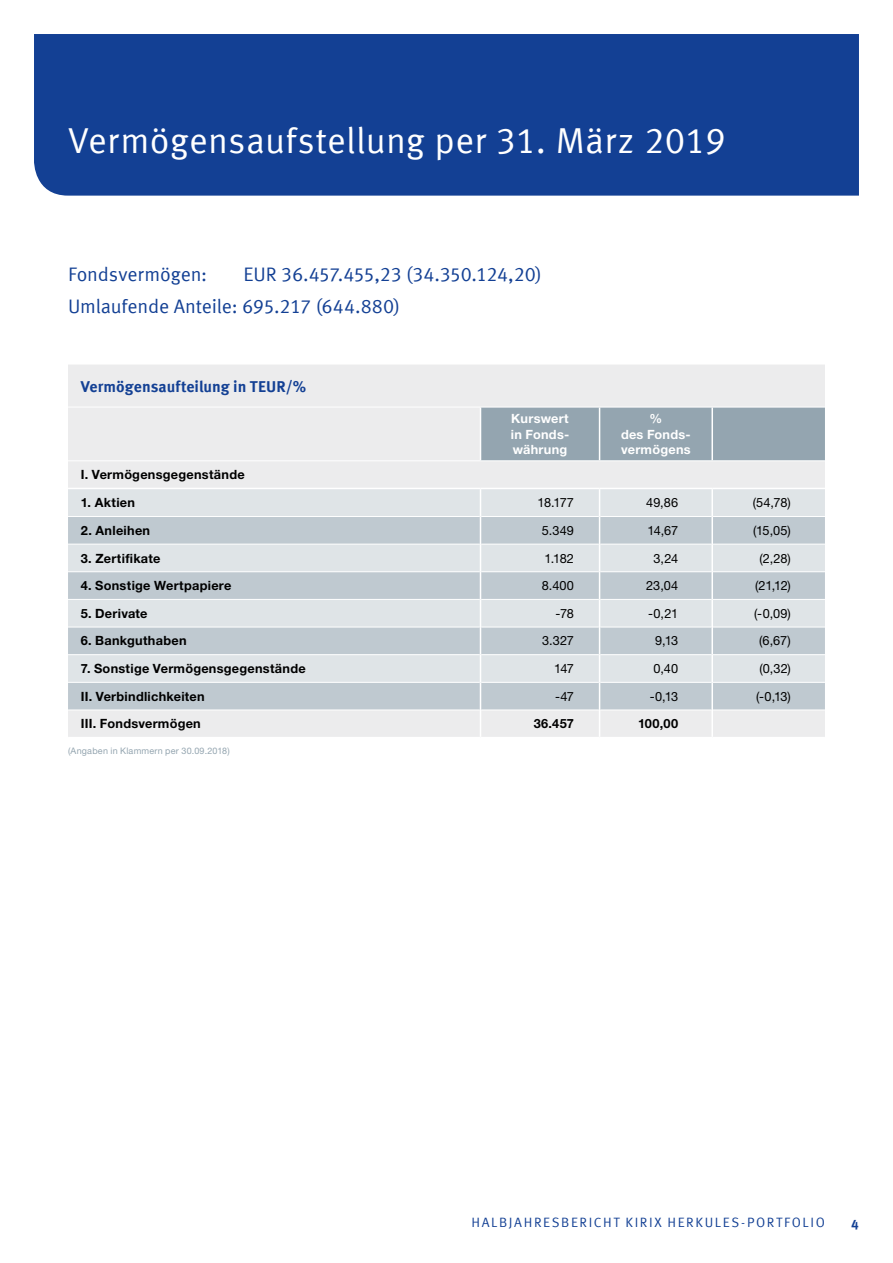
<style>
.page{position:relative;width:893px;height:1263px;background:#fff}
.page>*{position:absolute;margin:0;border:0;box-sizing:border-box;transform-origin:0 0}
.t1{font:36px "Meta Offc Pro Norm";letter-spacing:.01em;color:#fff}
.t2{font:19.5px/32px "Meta Offc Pro Norm";letter-spacing:-.01em;color:#134094}
.t3{font:700 15.75px "Meta Offc Pro";color:#134094}
.t4{font:13.5px "Meta Offc Pro Norm";letter-spacing:.12em;color:#134094}
.t5{font:700 13.5px "Meta Offc Pro";color:#134094}
.t6{font:700 12.75px "Helvetica Neue LTW1 G";letter-spacing:.02em;color:#000}
.t7{font:12.75px "Helvetica Neue LTW1 G";letter-spacing:-.01em;color:#000}
.t8{font:700 12.75px/15.9px "Helvetica Neue LTW1 G";letter-spacing:.02em;color:#fff;text-align:justify}
.t9{font:9px "Helvetica Neue LTW1 G";letter-spacing:.025em;color:#94a5b0}
</style>
<div class="page">
<div style="left:34px;top:34px;width:825px;height:162px;background:#134094"></div>
<div style="left:68px;top:365px;width:757px;height:123px;background:#ececed"></div>
<div style="left:481px;top:408px;width:344px;height:52px;background:#94a5b0"></div>
<hr style="left:68px;top:407px;width:412px;height:1px;background:#fff">
<hr style="left:480px;top:407px;width:120px;height:1px;background:#fff">
<hr style="left:600px;top:407px;width:112px;height:1px;background:#fff">
<hr style="left:712px;top:407px;width:113px;height:1px;background:#fff">
<hr style="left:68px;top:460px;width:412px;height:1px;background:#fff">
<hr style="left:480px;top:460px;width:120px;height:1px;background:#fff">
<hr style="left:600px;top:460px;width:112px;height:1px;background:#fff">
<hr style="left:712px;top:460px;width:113px;height:1px;background:#fff">
<hr style="left:480px;top:407px;width:1px;height:53px;background:#fff">
<hr style="left:599px;top:407px;width:1px;height:53px;background:#fff">
<svg style="left:68px;top:489px;width:757px;height:248px;background:#d3dade"></svg>
<hr style="left:711px;top:407px;width:2px;height:53px;background:#fff">
<hr style="left:711px;top:489px;width:2px;height:27px;background:#fff">
<hr style="left:711px;top:516px;width:2px;height:28px;background:#fff">
<hr style="left:711px;top:544px;width:2px;height:28px;background:#fff">
<hr style="left:711px;top:572px;width:2px;height:27px;background:#fff">
<hr style="left:711px;top:599px;width:2px;height:28px;background:#fff">
<hr style="left:711px;top:627px;width:2px;height:28px;background:#fff">
<hr style="left:711px;top:655px;width:2px;height:27px;background:#fff">
<hr style="left:711px;top:682px;width:2px;height:28px;background:#fff">
<hr style="left:711px;top:710px;width:2px;height:27px;background:#fff">
<h1 class="t1" style="left:68px;top:113px;width:659px">Vermögensaufstellung per 31. März 2019</h1>
<h2 class="t2" style="left:68px;top:257px;width:475px;text-indent:176px">EU R 36.457.455,23 (34.350.124,20)<br>U mlaufende Anteile: 695.217 (644.880)</h2>
<h2 class="t2" style="left:68px;top:257px;width:141px">Fondsvermögen:</h2>
<p class="t3" style="left:81px;top:374px;width:227px">Vermögensaufteilung in TEUR/%</p>
<p class="t8" style="left:511px;top:410px;width:60px">Kurswert in Fonds&shy;währung</p>
<p class="t8" style="left:621px;top:410px;width:71px;text-align:center">%<br>des Fonds&shy;vermögens</p>
<p class="t6" style="left:81px;top:467px;width:165px">I. Vermögensgegenstände</p>
<p class="t6" style="left:81px;top:495px;width:56px">1. Aktien</p>
<p class="t7" style="left:538px;top:495px;width:38px">18.177</p>
<p class="t7" style="left:646px;top:495px;width:34px">49,86</p>
<p class="t7" style="left:753px;top:495px;width:40px">(54,78)</p>
<p class="t6" style="left:81px;top:522px;width:71px">2. Anleihen</p>
<p class="t7" style="left:542px;top:522px;width:34px">5.349</p>
<p class="t7" style="left:647px;top:522px;width:32px">14,67</p>
<p class="t7" style="left:753px;top:522px;width:39px">(15,05)</p>
<p class="t6" style="left:81px;top:550px;width:81px">3. Zertifikate</p>
<p class="t7" style="left:544px;top:550px;width:31px">1.182</p>
<p class="t7" style="left:653px;top:550px;width:26px">3,24</p>
<p class="t7" style="left:759px;top:550px;width:33px">(2,28)</p>
<p class="t6" style="left:81px;top:578px;width:152px">4. Sonstige Wertpapiere</p>
<p class="t7" style="left:542px;top:578px;width:34px">8.400</p>
<p class="t7" style="left:646px;top:578px;width:34px">23,04</p>
<p class="t7" style="left:755px;top:578px;width:37px">(21,12)</p>
<p class="t6" style="left:81px;top:605px;width:68px">5. Derivate</p>
<p class="t7" style="left:556px;top:605px;width:20px">-78</p>
<p class="t7" style="left:648px;top:605px;width:32px">-0,21</p>
<p class="t7" style="left:754px;top:605px;width:38px">(-0,09)</p>
<p class="t6" style="left:81px;top:633px;width:107px">6. Bankguthaben</p>
<p class="t7" style="left:542px;top:633px;width:33px">3.327</p>
<p class="t7" style="left:655px;top:633px;width:24px">9,13</p>
<p class="t7" style="left:759px;top:633px;width:33px">(6,67)</p>
<p class="t6" style="left:81px;top:661px;width:226px">7. Sonstige Vermögensgegenstände</p>
<p class="t7" style="left:554px;top:661px;width:22px">147</p>
<p class="t7" style="left:653px;top:661px;width:26px">0,40</p>
<p class="t7" style="left:759px;top:661px;width:33px">(0,32)</p>
<p class="t6" style="left:81px;top:688px;width:125px">II. Verbindlichkeiten</p>
<p class="t7" style="left:555px;top:688px;width:20px">-47</p>
<p class="t7" style="left:650px;top:688px;width:30px">-0,13</p>
<p class="t7" style="left:756px;top:688px;width:36px">(-0,13)</p>
<p class="t6" style="left:81px;top:716px;width:122px">III. Fondsvermögen</p>
<p class="t6" style="left:534px;top:716px;width:42px">36.457</p>
<p class="t6" style="left:638px;top:716px;width:42px">100,00</p>
<p class="t9" style="left:68px;top:745px;width:163px">(Angaben in Klammern per 30.09.2018)</p>
<p class="t4" style="left:471px;top:1211px;width:216px">HALBJAHRESBERICHT KIRIX Herk</p>
<p class="t4" style="left:705px;top:1211px;width:19px">ules</p>
<p class="t4" style="left:741px;top:1211px;width:25px">-Portfolio</p>
<p class="t5" style="left:851px;top:1214px;width:9px">4</p>
</div>
